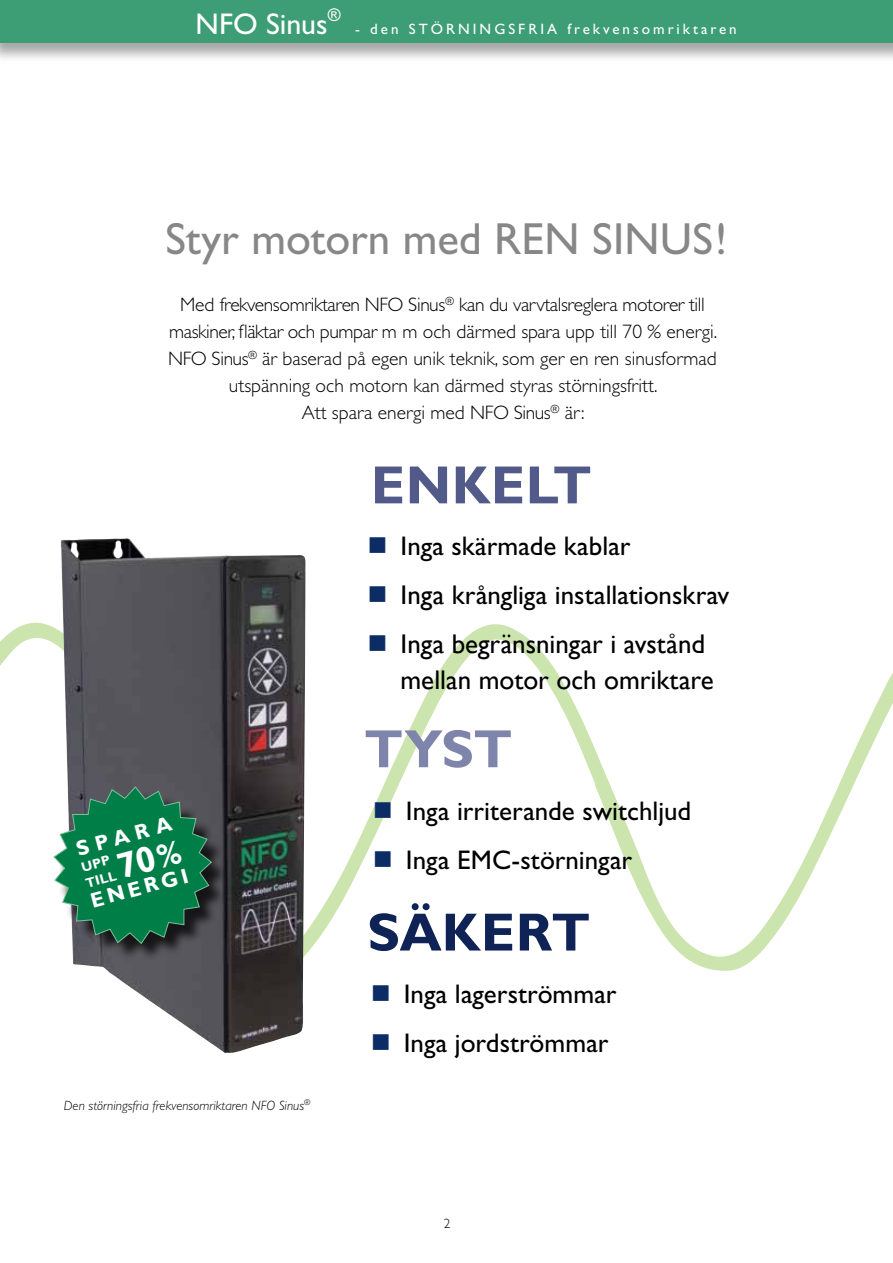
<style>
.page{position:relative;width:893px;height:1263px;background:#fff}
.page>*{position:absolute;margin:0;border:0;box-sizing:border-box;transform-origin:0 0}
.t1{font:700 54px "Gill Alt One";letter-spacing:.01em;color:#515a88}
.t2{font:700 54px "Gill Alt One";color:#0f2356}
.t3{font:700 54px "Gill Alt One";color:#7f84ab}
.t4{font:45px "Gill Alt One";color:#878787}
.t5{font:30px "Gill Alt One";color:#fff}
.t6{font:27px "Gill Alt One";color:#000}
.t7{font:27px/36px "Gill Sans";color:#000}
.t8{font:700 21px "Gill Sans";color:#fff}
.t9{font:300 19.5px/27px "Gill Alt One";color:#000;text-align:center}
.t10{font:15px "Gill Alt One";letter-spacing:.2em;color:#fff}
.t11{font:italic 300 13.5px "Gill Alt One";color:#000}
.t12{font:700 13.5px/16.5px "Gill Sans";color:#fff}
.t13{font:300 13.5px "Gill Alt One";color:#000}
.s1{color:#0c2c65}
.s2{font-family:"Gill Sans"}
</style>
<div class="page">
<svg style="left:0;top:622px;width:60px;height:44px"></svg>
<svg style="left:306px;top:624px;width:286px;height:330px"></svg>
<svg style="left:592px;top:673px;width:301px;height:298px"></svg>
<img style="left:60px;top:538px;width:246px;height:515px">
<div style="left:0;top:0;width:893px;height:63px;background:#000;opacity:.35"></div>
<div style="left:0;top:0;width:893px;height:42px;background:#3d9e76"></div>
<div style="left:57px;top:790px;width:172px;height:171px;background:#000;opacity:.75"></div>
<svg style="left:53px;top:786px;width:159px;height:158px;background:#297c59"></svg>
<h3 class="t5" style="left:196px;top:7px;width:147px">NFO Sinus<sup>®</sup></h3>
<p class="t10" style="left:355px;top:20px;width:383px">- den STÖRNINGSFRIA frekvensomriktaren</p>
<h2 class="t4" style="left:165px;top:213px;width:564px">Styr motorn med REN SINUS!</h2>
<p class="t9" style="left:168px;top:291px;width:551px">Med frekvensomriktaren NFO Sinus<sup>®</sup> kan du varvtalsreglera motorer till maskiner, fläktar och pumpar m m och därmed spara upp till 70 % energi.<br>NFO Sinus<sup>®</sup> är baserad på egen unik teknik, som ger en ren sinusformad utspänning och motorn kan därmed styras störningsfritt.<br>Att spara energi med NFO Sinus<sup>®</sup> är:</p>
<h1 class="t1" style="left:371px;top:453px;width:222px">ENKELT</h1>
<h3 class="t6" style="left:367px;top:531px;width:265px"><span class="s1">■</span> Inga skärmade kablar</h3>
<h3 class="t6" style="left:367px;top:580px;width:363px"><span class="s1">■</span> <span class="s2">Inga k</span>rångliga installationskrav</h3>
<h3 class="t7" style="left:400px;top:626px;width:315px;text-indent:-33px"><span class="s1">■</span> Inga begränsningar i avstånd mellan motor och omriktare</h3>
<p class="t8" style="left:73px;top:837px;width:100px;rotate:-15deg">SPARA</p>
<p class="t12" style="left:80px;top:860px;width:33px;rotate:-15deg">UPP<br>TILL</p>
<p class="t8" style="left:88px;top:889px;width:102px;rotate:-15deg">ENERGI</p>
<p class="t11" style="left:64px;top:1097px;width:248px">Den störningsfria frekvensomriktaren NFO Sinus<sup>®</sup></p>
<h1 class="t3" style="left:364px;top:717px;width:150px">TYST</h1>
<h3 class="t6" style="left:373px;top:795px;width:320px"><span class="s1">■</span> Inga irriterande switchljud</h3>
<h3 class="t6" style="left:373px;top:844px;width:261px"><span class="s1">■</span> Inga EMC-störningar</h3>
<h1 class="t2" style="left:367px;top:900px;width:224px">SÄKERT</h1>
<h3 class="t6" style="left:371px;top:978px;width:247px"><span class="s1">■</span> Inga lagerströmmar</h3>
<h3 class="t6" style="left:371px;top:1027px;width:239px"><span class="s1">■</span> Inga jordströmmar</h3>
<p class="t13" style="left:444px;top:1216px;width:8px">2</p>
</div>
